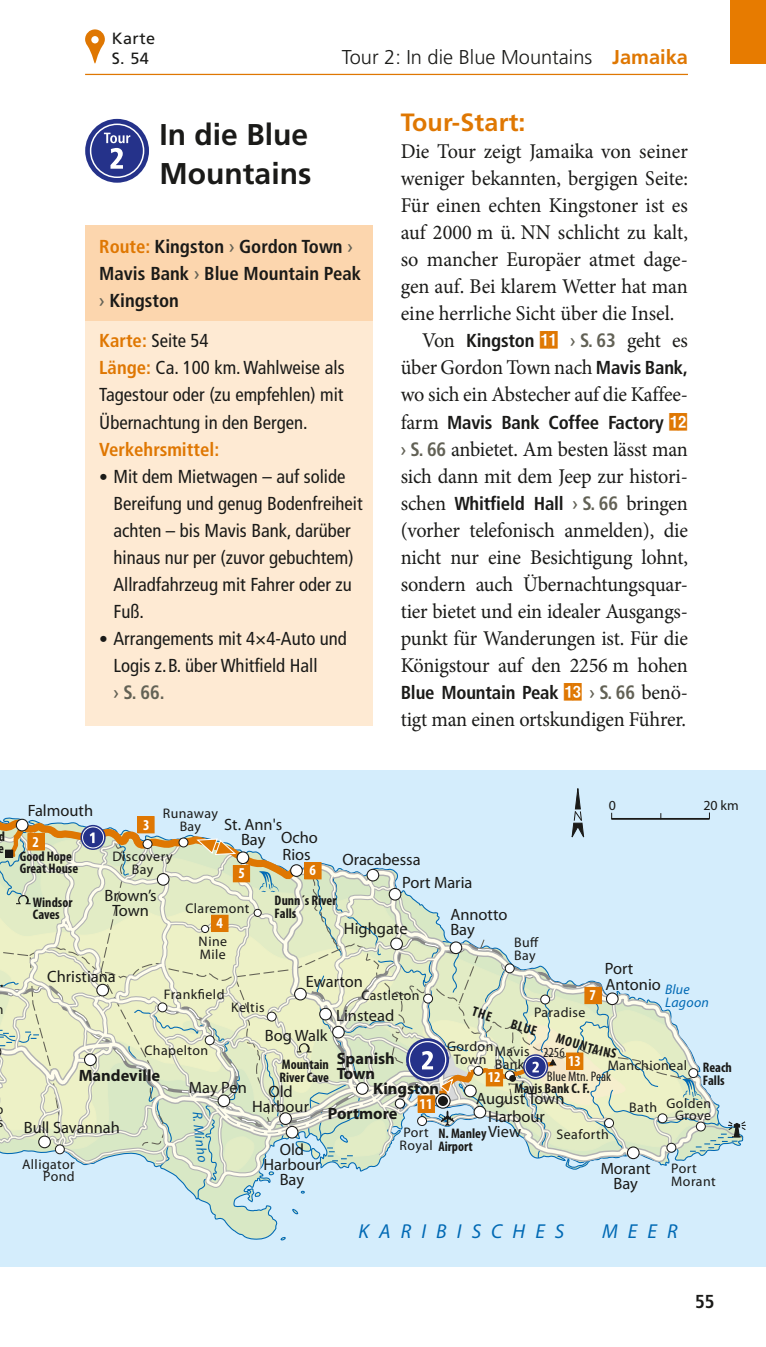
<style>
.page{position:relative;width:766px;height:1347px;background:#fff}
.page>*{position:absolute;margin:0;border:0;box-sizing:border-box;transform-origin:0 0}
.t1{font:700 30px/38.8px "Frutiger LT Pro";color:#1a1a18}
.t2{font:700 25px "Frutiger LT Pro";letter-spacing:.01em;color:#df7702}
.t3{font:21px/27px "Minion Pro";letter-spacing:-.01em;color:#1a1a18;text-align:justify;scale:.96 1}
.t4{font:italic 20.25px "Myriad Pro";letter-spacing:.5em;color:#0069b4}
.t5{font:300 20px "Frutiger LT Pro";color:#1a1a18}
.t6{font:700 condensed 19.5px "Frutiger LT Pro";color:#626155;scale:.96 1}
.t7{font:condensed 18.75px/27px "Frutiger LT Pro";color:#1a1a18}
.t8{font:700 condensed 18.75px/27px "Frutiger LT Pro";letter-spacing:-.01em;color:#1a1a18}
.t9{font:700 condensed 18.75px "Frutiger LT Pro";color:#df7702}
.t10{font:16.5px/15.2px "Myriad Pro";color:#1a1a18;text-align:center}
.t11{font:700 16.5px/15.2px "Myriad Pro";color:#1a1a18}
.t12{font:16.25px/20px "Frutiger LT Pro";letter-spacing:.03em;color:#1a1a18}
.t13{font:700 condensed 15.25px "Myriad Pro";color:#fff}
.t14{font:14px/12.5px "Myriad Pro";letter-spacing:.03em;color:#1a1a18}
.t15{font:700 condensed 14px/12.5px "Myriad Pro";color:#1a1a18}
.t16{font:condensed 14px "Myriad Pro";color:#1a1a18}
.t17{font:italic 14px/12.5px "Myriad Pro";letter-spacing:.02em;color:#0069b4}
.s1{font-weight:700;color:#df7702}
.s2{color:#df7702}
.s3{font-weight:400;font-stretch:normal;color:#626155}
.s4{font-weight:400;font-stretch:normal;font-size:18.75px}
.s5{font-family:"Minion Pro";font-weight:400;font-stretch:normal;font-size:21px}
.s6{font-family:"Frutiger LT Pro";font-size:18.75px;color:#626155}
.s7{font-family:"Frutiger LT Pro";font-weight:700;font-stretch:condensed;font-size:19.5px;color:#626155}
.s8{font-family:"Frutiger LT Pro";font-weight:700;font-stretch:condensed;font-size:18.75px}
.s9{font-size:19.5px;color:#626155}
.s10{font-weight:400;font-stretch:normal}
</style>
<div class="page">
<hr style="left:85px;top:74px;width:602px;height:1px;background:#df7702">
<div style="left:730px;top:0;width:35px;height:64px;background:#e77b00"></div>
<svg style="left:85px;top:29px;width:20px;height:35px"></svg>
<div style="left:85px;top:293px;width:287px;height:433px;background:#feead3"></div>
<div style="left:85px;top:225px;width:287px;height:95px;background:#fcd6ae"></div>
<svg style="left:85px;top:119px;width:64px;height:64px;background:#384494"></svg>
<div style="left:90px;top:124px;width:54px;height:54px;border:2px solid #fff;border-radius:50%"></div>
<svg style="left:104px;top:133px;width:26px;height:36px"></svg>
<div style="left:0;top:770px;width:765px;height:496px;background:#d4edfc"></div>
<div style="left:0;top:1201px;width:742px;height:39px;background:#d4edfc"></div>
<svg style="left:291px;top:1208px;width:8px;height:8px"></svg>
<svg style="left:280px;top:1236px;width:6px;height:4px"></svg>
<svg style="left:0;top:781px;width:746px;height:420px;background:#d5e2d8"></svg>
<p class="t12" style="left:112px;top:30px;width:45px">Karte<br>S. 54</p>
<p class="t5" style="left:342px;top:50px;width:347px">Tour 2: In die Blue Mountains <span class="s1">Jamaika</span></p>
<h1 class="t1" style="left:159px;top:119px;width:153px">In die Blue<br>Mountains</h1>
<p class="t8" style="left:99px;top:235px;width:263px"><span class="s2">Route:</span> Kingston <span class="s3">›</span> Gordon Town <span class="s3">›<br></span>Mavis Bank <span class="s3">›</span> Blue Mountain Peak <span class="s3">›</span> Kingston</p>
<p class="t7" style="left:99px;top:329px;width:247px"><span class="s1">Karte:</span> Seite 54<br><span class="s1">Länge:</span> Ca. 100 km. Wahlweise als<br>Tagestour oder (zu empfehlen) mit<br>Übernachtung in den Bergen.</p>
<p class="t9" style="left:99px;top:442px;width:121px">Verkehrsmittel:</p>
<p class="t7" style="left:113px;top:465px;width:250px">Mit dem Mietwagen – auf solide<br>Bereifung und genug Bodenfreiheit achten – bis Mavis Bank, darüber hinaus nur per (zuvor gebuchtem)<br>Allradfahrzeug mit Fahrer oder zu<br>Fuß.<br>Arrangements mit 4×4-Auto und<br>Logis z. B. über Whitfield Hall</p>
<p class="t6" style="left:113px;top:685px;width:55px"><span class="s4">›</span> S. 66.</p>
<p class="t2" style="left:400px;top:113px;width:126px">Tour-Start:</p>
<p class="t3" style="left:400px;top:140px;width:300px">Die Tour zeigt Jamaika von seiner weniger bekannten, bergigen Seite:<br>Für einen echten Kingstoner ist es auf 2000 m ü. NN schlicht zu kalt, so mancher Europäer atmet dage&shy;gen auf. Bei klarem Wetter hat man eine herrliche Sicht über die Insel.</p>
<p class="t8" style="left:422px;top:329px;width:114px"><span class="s5">Von</span> Kingston</p>
<p class="t3" style="left:400px;top:329px;width:300px;text-indent:169px"><span class="s6">›</span> <span class="s7">S. 63</span> geht es über Gordon Town nach <span class="s8">Mavis Bank, </span>wo sich ein Abstecher auf die Kaffee-</p>
<p class="t8" style="left:400px;top:410px;width:265px"><span class="s5">farm</span> Mavis Bank Coffee Factory</p>
<p class="t3" style="left:400px;top:437px;width:300px"><span class="s6">›</span> <span class="s7">S. 66</span> anbietet. Am besten lässt man sich dann mit dem Jeep zur histori-</p>
<p class="t8" style="left:400px;top:492px;width:289px"><span class="s5">schen</span> Whitfield Hall <span class="s3">›</span> <span class="s9">S. 66</span> <span class="s5">bringen</span></p>
<p class="t3" style="left:400px;top:518px;width:301px">(vorher telefonisch anmelden), die nicht nur eine Besichtigung lohnt, sondern auch Übernachtungsquar&shy;tier bietet und ein idealer Ausgangs&shy;punkt für Wanderungen ist. Für die Königstour auf den 2256 m hohen</p>
<p class="t8" style="left:400px;top:681px;width:289px">Blue Mountain Peak <span class="s2">✓</span> <span class="s3">›</span> <span class="s9">S. 66</span> <span class="s5">benö-</span></p>
<p class="t3" style="left:400px;top:707px;width:299px">tigt man einen ortskundigen Führer.</p>
<p class="t15" style="left:-2px;top:831px;width:8px">d e</p>
<p class="t15" style="left:0;top:977px;width:5px">.</p>
<p class="t14" style="left:-3px;top:1117px;width:7px">s</p>
<p class="t14" style="left:608px;top:800px;width:9px">0</p>
<p class="t14" style="left:703px;top:800px;width:37px">20 km</p>
<p class="t10" style="left:28px;top:804px;width:67px">Falmouth</p>
<p class="t14" style="left:163px;top:808px;width:57px;text-align:center">Runaway<br>Bay</p>
<p class="t10" style="left:224px;top:818px;width:60px">St. Ann's<br>Bay</p>
<p class="t13" style="left:143px;top:818px;width:8px">3</p>
<p class="t10" style="left:281px;top:832px;width:38px">Ocho</p>
<p class="t13" style="left:33px;top:835px;width:8px">2</p>
<p class="t10" style="left:282px;top:848px;width:30px">Rios</p>
<p class="t15" style="left:20px;top:851px;width:60px">Good Hope<br>Great House</p>
<p class="t15" style="left:33px;top:897px;width:41px">Windsor<br>Caves</p>
<p class="t14" style="left:112px;top:852px;width:62px;text-align:center">Discovery<br>Bay</p>
<p class="t10" style="left:342px;top:854px;width:80px">Oracabessa</p>
<p class="t13" style="left:238px;top:867px;width:8px">5</p>
<p class="t13" style="left:309px;top:864px;width:8px">6</p>
<p class="t10" style="left:402px;top:876px;width:72px">Port Maria</p>
<p class="t10" style="left:104px;top:889px;width:54px">Brown’s<br>Town</p>
<p class="t15" style="left:274px;top:895px;width:63px">Dunn´s River<br>Falls</p>
<p class="t14" style="left:185px;top:903px;width:66px">Claremont</p>
<p class="t14" style="left:198px;top:936px;width:30px">Nine<br>Mile</p>
<p class="t14" style="left:164px;top:989px;width:62px">Frankfield</p>
<p class="t10" style="left:450px;top:908px;width:59px;text-align:left">Annotto<br>Bay</p>
<p class="t13" style="left:216px;top:917px;width:8px">4</p>
<p class="t10" style="left:344px;top:922px;width:65px">Highgate</p>
<p class="t14" style="left:514px;top:937px;width:26px">Buff<br>Bay</p>
<p class="t10" style="left:604px;top:962px;width:30px">Port</p>
<p class="t10" style="left:47px;top:970px;width:70px">Christiana</p>
<p class="t10" style="left:336px;top:965px;width:59px;line-height:34.5px;text-align:left;text-indent:-30px">Ewarton<br>Linstead</p>
<p class="t10" style="left:265px;top:1029px;width:64px">Bog Walk</p>
<p class="t10" style="left:605px;top:978px;width:57px">Antonio</p>
<p class="t17" style="left:664px;top:983px;width:45px">Blue<br>Lagoon</p>
<p class="t14" style="left:361px;top:990px;width:60px">Castleton</p>
<p class="t13" style="left:589px;top:989px;width:8px">7</p>
<p class="t14" style="left:231px;top:1002px;width:35px">Keltis</p>
<p class="t14" style="left:534px;top:1007px;width:53px">Paradise</p>
<p class="t15" style="left:512px;top:1018px;width:28px;rotate:18deg">BLUE</p>
<p class="t14" style="left:447px;top:1041px;width:48px;text-align:center">Gordon<br>Town</p>
<p class="t14" style="left:144px;top:1045px;width:65px">Chapelton</p>
<p class="t14" style="left:494px;top:1046px;width:36px">Mavis<br>Bank</p>
<p class="t16" style="left:543px;top:1044px;width:23px">2256</p>
<p class="t16" style="left:546px;top:1067px;width:66px">Blue Mtn. Peak</p>
<p class="t11" style="left:336px;top:1052px;width:60px">Spanish<br>Town</p>
<p class="t11" style="left:328px;top:1077px;width:113px;line-height:24.8px;text-indent:45px">Kingston<br>Portmore</p>
<p class="t13" style="left:568px;top:1054px;width:14px">13</p>
<p class="t15" style="left:279px;top:1059px;width:51px">Mountain<br>River Cave</p>
<p class="t14" style="left:607px;top:1060px;width:81px">Manchioneal</p>
<p class="t14" style="left:629px;top:1098px;width:83px;text-align:right">Bath Golden<br>Grove</p>
<p class="t15" style="left:702px;top:1062px;width:31px">Reach<br>Falls</p>
<p class="t11" style="left:79px;top:1069px;width:83px">Mandeville</p>
<p class="t13" style="left:487px;top:1071px;width:14px">12</p>
<p class="t10" style="left:189px;top:1081px;width:59px">May Pen</p>
<p class="t10" style="left:252px;top:1085px;width:58px">Old<br>Harbour</p>
<p class="t10" style="left:263px;top:1143px;width:58px">Old<br>Harbour<br>Bay</p>
<p class="t15" style="left:514px;top:1083px;width:77px">Mavis Bank C. F.</p>
<p class="t10" style="left:476px;top:1092px;width:90px">August Town</p>
<p class="t13" style="left:419px;top:1097px;width:14px">11</p>
<p class="t10" style="left:488px;top:1110px;width:58px;text-align:left">Harbour<br>View</p>
<p class="t10" style="left:24px;top:1121px;width:98px">Bull Savannah</p>
<p class="t14" style="left:403px;top:1127px;width:27px">Port</p>
<p class="t15" style="left:399px;top:1128px;width:88px;text-indent:39px">N. Manley<br><span class="s10">Royal</span> Airport</p>
<p class="t14" style="left:556px;top:1129px;width:54px">Seaforth</p>
<p class="t14" style="left:22px;top:1159px;width:54px;text-align:right">Alligator<br>Pond</p>
<p class="t10" style="left:600px;top:1162px;width:51px">Morant<br>Bay</p>
<p class="t14" style="left:671px;top:1163px;width:46px">Port<br>Morant</p>
<p class="t4" style="left:358px;top:1218px;width:207px">KARIBISCHES</p>
<p class="t4" style="left:602px;top:1218px;width:77px">MEER</p>
<p class="t8" style="left:694px;top:1289px;width:21px">55</p>
</div>
